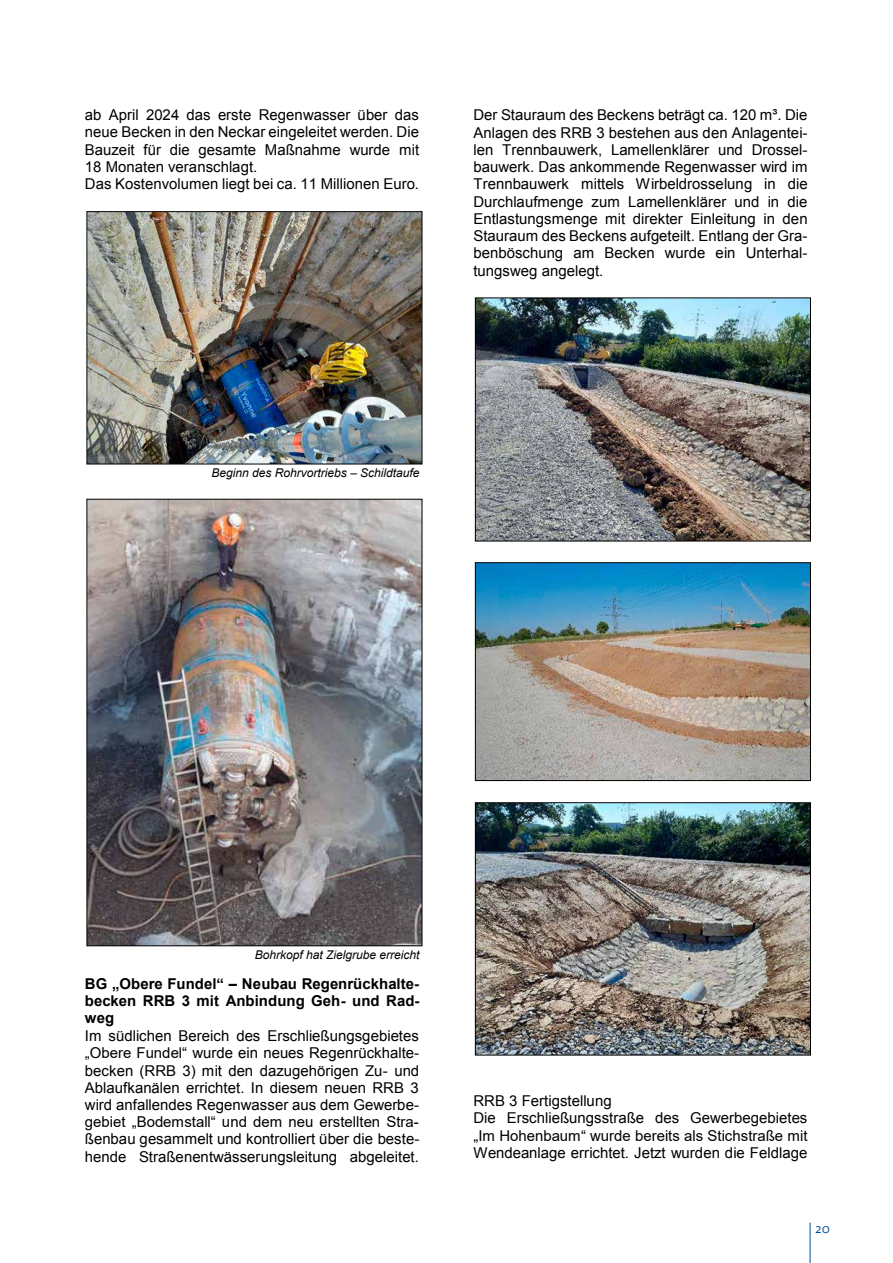
<style>
.page{position:relative;width:893px;height:1263px;background:#fff}
.page>*{position:absolute;margin:0;border:0;box-sizing:border-box;transform-origin:0 0}
.t1{font:15px/17.2px "Arial";color:#000}
.t2{font:700 15px/17.2px "Arial";color:#000;text-align:justify}
.t3{font:300 13.5px "The Sans";color:#004e9e}
.t4{font:italic 12px "Arial";letter-spacing:-.005em;color:#000}
</style>
<div class="page">
<img style="left:89px;top:213px;width:331px;height:249px">
<div style="left:87px;top:211px;width:335px;height:253px;border:1px solid #000"></div>
<img style="left:89px;top:501px;width:331px;height:443px">
<div style="left:87px;top:499px;width:335px;height:447px;border:1px solid #000"></div>
<img style="left:477px;top:299px;width:332px;height:240px">
<div style="left:475px;top:297px;width:336px;height:244px;border:1px solid #000"></div>
<img style="left:477px;top:564px;width:332px;height:215px">
<div style="left:475px;top:562px;width:336px;height:219px;border:1px solid #000"></div>
<img style="left:477px;top:804px;width:332px;height:249px">
<div style="left:475px;top:802px;width:336px;height:253px;border:1px solid #000"></div>
<hr style="left:810px;top:1222px;width:1px;height:41px;background:#004e9e">
<p class="t1" style="left:85px;top:107px;width:336px">ab April 2024 das erste Regenwasser über das neue Becken in den Neckar eingeleitet werden. Die Bauzeit für die gesamte Maßnahme wurde mit 18 Monaten veranschlagt.<br>Das Kostenvolumen liegt bei ca. 11 Millionen Euro.</p>
<p class="t1" style="left:473px;top:107px;width:336px;text-align:justify">Der Stauraum des Beckens beträgt ca. 120 m³. Die Anlagen des RRB 3 bestehen aus den Anlagentei&shy;len Trennbauwerk, Lamellenklärer und Drossel&shy;bauwerk. Das ankommende Regenwasser wird im Trennbauwerk mittels Wirbeldrosselung in die Durchlaufmenge zum Lamellenklärer und in die Entlastungsmenge mit direkter Einleitung in den Stauraum des Beckens aufgeteilt. Entlang der Gra&shy;benböschung am Becken wurde ein Unterhal&shy;tungsweg angelegt.</p>
<p class="t4" style="left:211px;top:465px;width:210px">Beginn des Rohrvortriebs – Schildtaufe</p>
<p class="t4" style="left:255px;top:947px;width:166px">Bohrkopf hat Zielgrube erreicht</p>
<p class="t2" style="left:85px;top:975px;width:336px">BG „Obere Fundel“ – Neubau Regenrückhalte&shy;becken RRB 3 mit Anbindung Geh- und Rad&shy;weg</p>
<p class="t1" style="left:85px;top:1027px;width:336px;text-align:justify">Im südlichen Bereich des Erschließungsgebietes „Obere Fundel“ wurde ein neues Regenrückhalte&shy;becken (RRB 3) mit den dazugehörigen Zu- und Ablaufkanälen errichtet. In diesem neuen RRB 3 wird anfallendes Regenwasser aus dem Gewerbe&shy;gebiet „Bodemstall“ und dem neu erstellten Stra&shy;ßenbau gesammelt und kontrolliert über die beste&shy;hende Straßenentwässerungsleitung abgeleitet.</p>
<p class="t1" style="left:473px;top:1092px;width:336px">RRB 3 Fertigstellung<br>Die Erschließungsstraße des Gewerbegebietes „Im Hohenbaum“ wurde bereits als Stichstraße mit Wendeanlage errichtet. Jetzt wurden die Feldlage</p>
<p class="t3" style="left:815px;top:1217px;width:16px">20</p>
</div>
